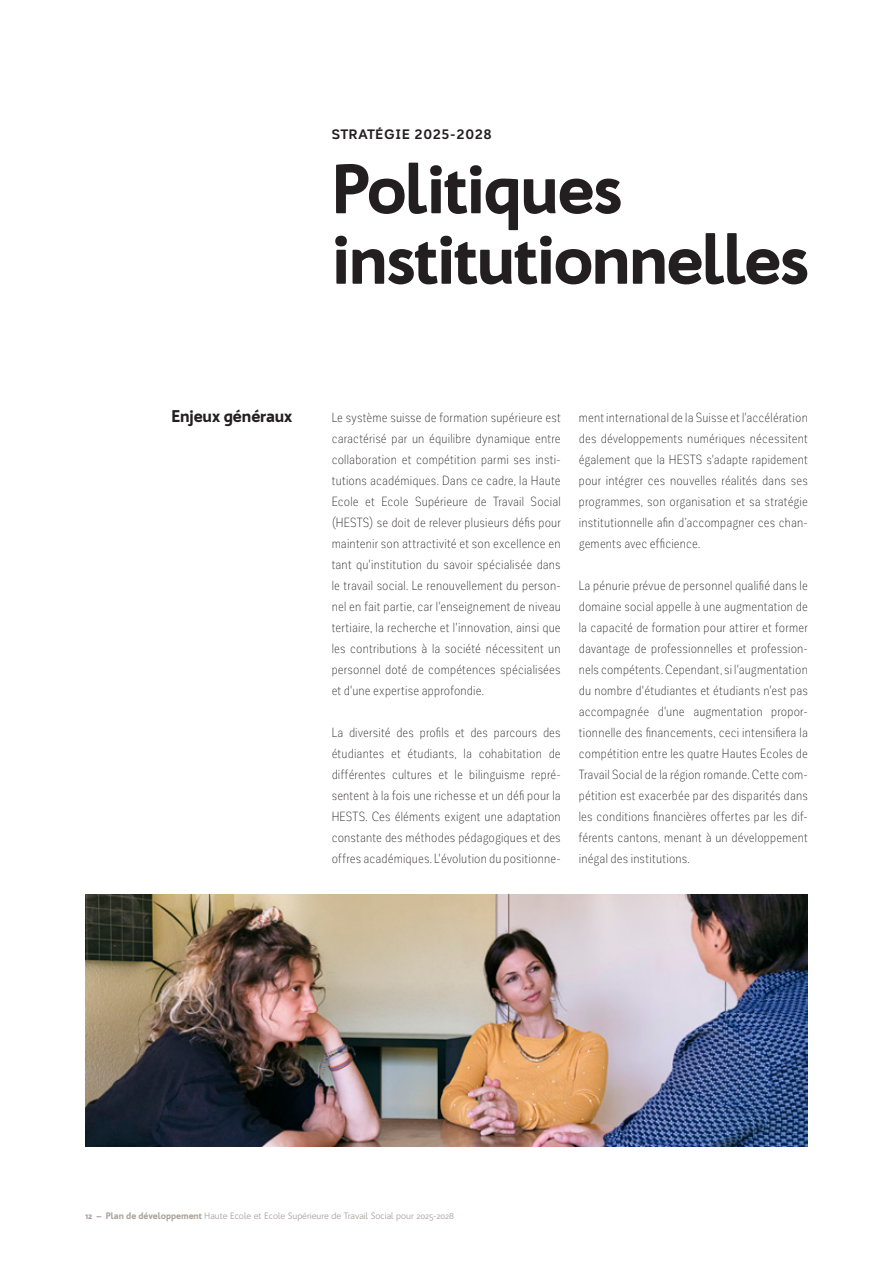
<style>
.page{position:relative;width:893px;height:1263px;background:#fff}
.page>*{position:absolute;margin:0;border:0;box-sizing:border-box;transform-origin:0 0}
.t1{font:900 67.5px/70.5px "Bw Quinta Pro";letter-spacing:-.025em;color:#231f20}
.t2{font:900 16.5px "Bw Quinta Pro";letter-spacing:-.01em;color:#231f20}
.t3{font:700 13.5px "Corporative Sans Alt";letter-spacing:.05em;color:#231f20}
.t4{font:300 13.05px/21px "Corporative Sans Cnd";letter-spacing:.01em;color:#231f20;text-align:justify}
.t5{font:9px "Bw Quinta Pro";color:#aba39b}
.s1{font-weight:900}
</style>
<div class="page">
<img style="left:85px;top:894px;width:723px;height:252px">
<p class="t3" style="left:332px;top:126px;width:162px">STRATÉGIE 2025-2028</p>
<h1 class="t1" style="left:332px;top:154px;width:479px">Politiques institutionnelles</h1>
<p class="t2" style="left:171px;top:405px;width:122px">Enjeux généraux</p>
<p class="t4" style="left:332px;top:407px;width:231px">Le système suisse de formation supérieure est caractérisé par un équilibre dynamique entre collaboration et compétition parmi ses insti&shy;tutions académiques. Dans ce cadre, la Haute Ecole et Ecole Supérieure de Travail Social (HESTS) se doit de relever plusieurs défis pour maintenir son attractivité et son excellence en tant qu'institution du savoir spécialisée dans le travail social. Le renouvellement du person&shy;nel en fait partie, car l'enseignement de niveau tertiaire, la recherche et l'innovation, ainsi que les contributions à la société nécessitent un personnel doté de compétences spécialisées et d'une expertise approfondie.</p>
<p class="t4" style="left:332px;top:722px;width:231px">La diversité des profils et des parcours des étudiantes et étudiants, la cohabitation de différentes cultures et le bilinguisme repré&shy;sentent à la fois une richesse et un défi pour la HESTS. Ces éléments exigent une adaptation constante des méthodes pédagogiques et des offres académiques. L'évolution du positionne-</p>
<p class="t4" style="left:579px;top:407px;width:231px">ment international de la Suisse et l'accélération des développements numériques nécessitent également que la HESTS s'adapte rapidement pour intégrer ces nouvelles réalités dans ses programmes, son organisation et sa stratégie institutionnelle afin d’accompagner ces chan&shy;gements avec efficience.</p>
<p class="t4" style="left:579px;top:575px;width:231px">La pénurie prévue de personnel qualifié dans le domaine social appelle à une augmentation de la capacité de formation pour attirer et former davantage de professionnelles et profession&shy;nels compétents. Cependant, si l'augmentation du nombre d'étudiantes et étudiants n'est pas accompagnée d'une augmentation propor&shy;tionnelle des financements, ceci intensifiera la compétition entre les quatre Hautes Ecoles de Travail Social de la région romande. Cette com&shy;pétition est exacerbée par des disparités dans les conditions financières offertes par les dif&shy;férents cantons, menant à un développement inégal des institutions.</p>
<p class="t5" style="left:85px;top:1210px;width:370px"><span class="s1">12 – Plan de développement</span> Haute Ecole et Ecole Supérieure de Travail Social pour 2025-2028</p>
</div>
